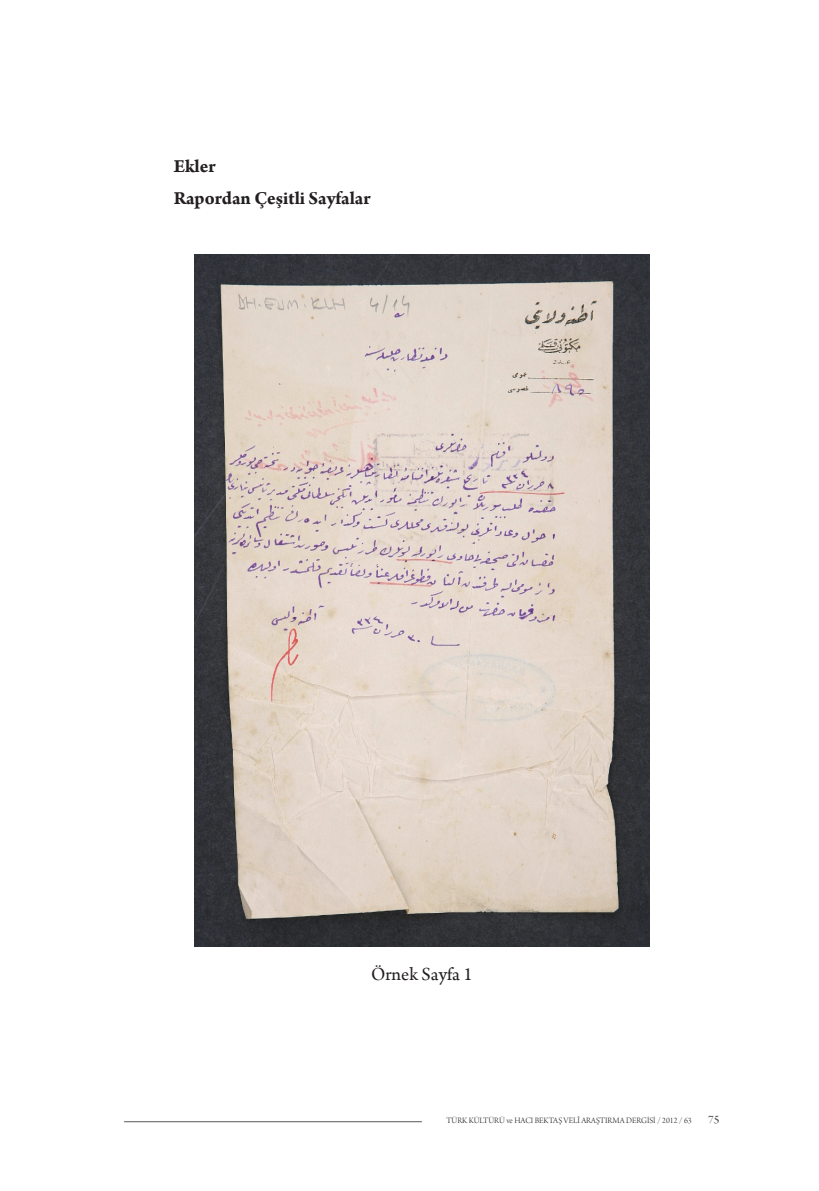
<style>
.page{position:relative;width:819px;height:1191px;background:#fff}
.page>*{position:absolute;margin:0;border:0;box-sizing:border-box;transform-origin:0 0}
.t1{font:700 19.25px/31.8px "Arno Pro";color:#231f20}
.t2{font:19.25px "Arno Pro";color:#231f20}
.t3{font:12.25px "Arno Pro Smbd Display";color:#57585a}
.t4{font:8.75px "Arno Pro Light Display";color:#231f20}
</style>
<div class="page">
<hr style="left:124px;top:1121px;width:298px;height:1px;background:#57585a">
<img style="left:195px;top:255px;width:454px;height:691px">
<h1 class="t1" style="left:174px;top:151px;width:198px">Ekler<br>Rapordan Çeşitli Sayfalar</h1>
<h1 class="t2" style="left:371px;top:962px;width:103px">Örnek Sayfa 1</h1>
<p class="t4" style="left:446px;top:1116px;width:247px">TÜRK KÜLTÜRÜ ve HACI BEKTAŞ VELÎ ARAŞTIRMA DERGİSİ / 2012 / 63</p>
<h2 class="t3" style="left:708px;top:1113px;width:13px">75</h2>
</div>
